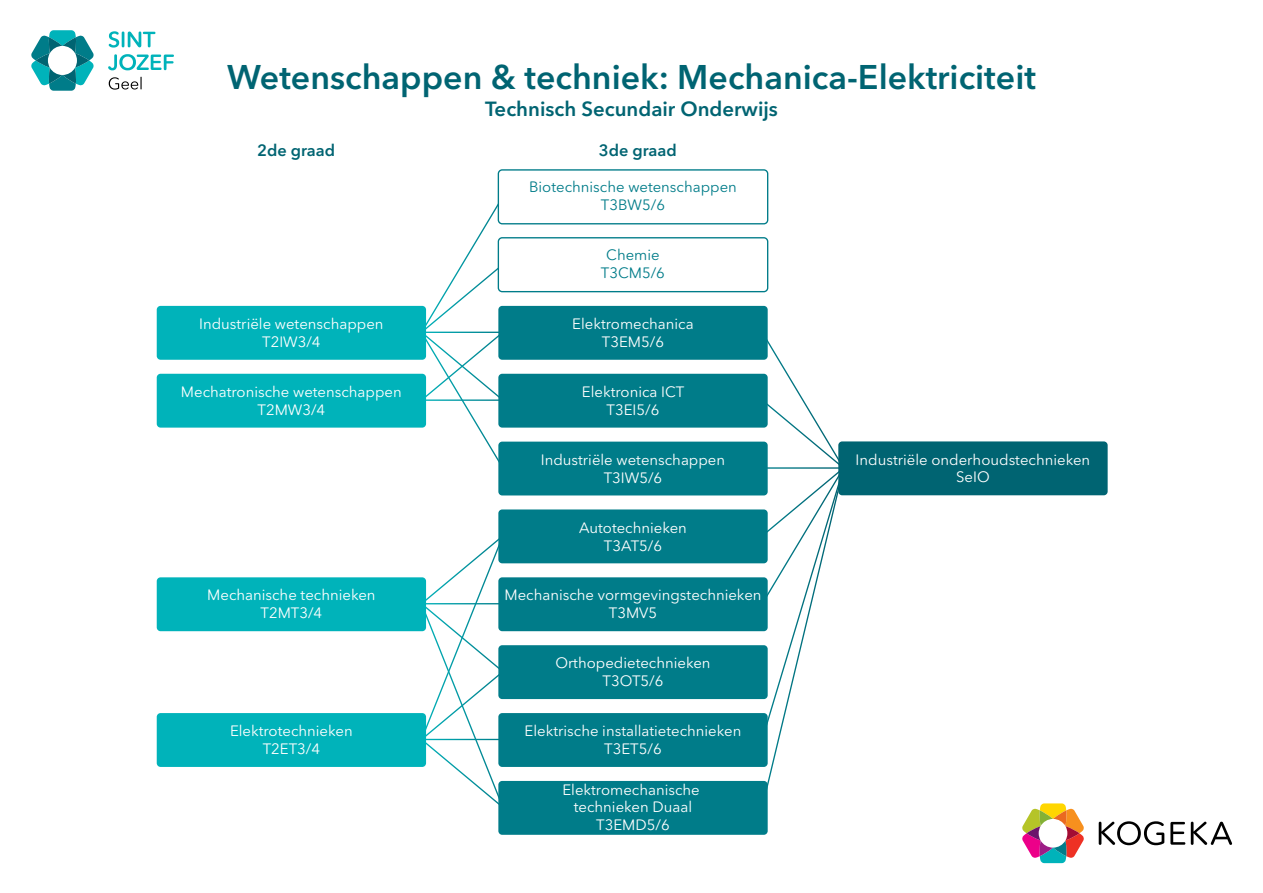
<style>
.page{position:relative;width:1263px;height:893px;background:#fff}
.page>*{position:absolute;margin:0;border:0;box-sizing:border-box;transform-origin:0 0}
.t1{font:600 33.9px "Avenir Next LT Pro";color:#006472}
.t2{font:600 20.4px "Avenir Next LT Pro";color:#006472}
.t3{font:600 16.35px "Avenir Next LT Pro";color:#006472}
.t4{font:15px/17.9px "Avenir Next Rounded Std";color:#fff;text-align:center}
.t5{font:15px/17.9px "Avenir Next Rounded Std";color:#007c89;text-align:center}
</style>
<div class="page">
<svg style="left:31px;top:30px;width:63px;height:61px"></svg>
<svg style="left:109px;top:31px;width:46px;height:17px"></svg>
<svg style="left:108px;top:54px;width:66px;height:16px"></svg>
<svg style="left:109px;top:77px;width:33px;height:13px"></svg>
<svg style="left:1170px;top:822px;width:15px;height:23px"></svg>
<svg style="left:1099px;top:821px;width:65px;height:24px"></svg>
<svg style="left:1191px;top:822px;width:41px;height:23px"></svg>
<svg style="left:1022px;top:803px;width:62px;height:60px"></svg>
<svg style="left:420px;top:195px;width:85px;height:266px"></svg>
<svg style="left:420px;top:539px;width:85px;height:265px"></svg>
<svg style="left:760px;top:341px;width:85px;height:445px"></svg>
<div style="left:157px;top:577px;width:269px;height:54px;background:#00b3ba;border-radius:4px"></div>
<div style="left:498px;top:645px;width:270px;height:54px;background:#007c89;border-radius:4px"></div>
<div style="left:498px;top:577px;width:270px;height:54px;background:#007c89;border-radius:4px"></div>
<div style="left:498px;top:509px;width:270px;height:54px;background:#007c89;border-radius:4px"></div>
<div style="left:498px;top:781px;width:270px;height:54px;background:#007c89;border-radius:4px"></div>
<div style="left:157px;top:713px;width:269px;height:54px;background:#00b3ba;border-radius:4px"></div>
<div style="left:157px;top:374px;width:269px;height:54px;background:#00b3ba;border-radius:4px"></div>
<div style="left:157px;top:306px;width:269px;height:54px;background:#00b3ba;border-radius:4px"></div>
<div style="left:498px;top:713px;width:270px;height:54px;background:#007c89;border-radius:4px"></div>
<div style="left:498px;top:306px;width:270px;height:54px;background:#007c89;border-radius:4px"></div>
<div style="left:498px;top:374px;width:270px;height:54px;background:#007c89;border-radius:4px"></div>
<div style="left:498px;top:442px;width:270px;height:53px;background:#007c89;border-radius:4px"></div>
<div style="left:498px;top:238px;width:270px;height:54px;background:#fff;border-radius:4px"></div>
<div style="left:498px;top:237px;width:270px;height:55px;border:1px solid #007c89;border-radius:4px"></div>
<div style="left:498px;top:170px;width:270px;height:54px;background:#fff;border-radius:4px"></div>
<div style="left:498px;top:169px;width:270px;height:55px;border:1px solid #007c89;border-radius:4px"></div>
<div style="left:838px;top:441px;width:270px;height:54px;background:#006472;border-radius:4px"></div>
<h1 class="t1" style="left:227px;top:56px;width:810px">Wetenschappen &amp; techniek: Mechanica-Elektriciteit</h1>
<h2 class="t2" style="left:485px;top:97px;width:294px">Technisch Secundair Onderwijs</h2>
<p class="t3" style="left:257px;top:140px;width:79px">2de graad</p>
<p class="t3" style="left:599px;top:140px;width:79px">3de graad</p>
<p class="t5" style="left:529px;top:178px;width:209px">Biotechnische wetenschappen<br>T3BW5/6</p>
<p class="t5" style="left:601px;top:246px;width:65px">Chemie<br>T3CM5/6</p>
<p class="t4" style="left:199px;top:315px;width:186px">Industriële wetenschappen<br>T2IW3/4</p>
<p class="t4" style="left:181px;top:383px;width:222px">Mechatronische wetenschappen<br>T2MW3/4</p>
<p class="t4" style="left:572px;top:315px;width:123px">Elektromechanica<br>T3EM5/6</p>
<p class="t4" style="left:582px;top:383px;width:104px">Elektronica ICT<br>T3EI5/6</p>
<p class="t4" style="left:541px;top:451px;width:186px">Industriële wetenschappen<br>T3IW5/6</p>
<p class="t4" style="left:856px;top:450px;width:236px">Industriële onderhoudstechnieken<br>SeIO</p>
<p class="t4" style="left:579px;top:518px;width:109px">Autotechnieken<br>T3AT5/6</p>
<p class="t4" style="left:207px;top:586px;width:170px">Mechanische technieken<br>T2MT3/4</p>
<p class="t4" style="left:504px;top:586px;width:259px">Mechanische vormgevingstechnieken<br>T3MV5</p>
<p class="t4" style="left:555px;top:654px;width:157px">Orthopedietechnieken<br>T3OT5/6</p>
<p class="t4" style="left:230px;top:722px;width:124px">Elektrotechnieken<br>T2ET3/4</p>
<p class="t4" style="left:525px;top:722px;width:218px">Elektrische installatietechnieken<br>T3ET5/6</p>
<p class="t4" style="left:562px;top:780px;width:139px">Elektromechanische technieken Duaal<br>T3EMD5/6</p>
</div>
